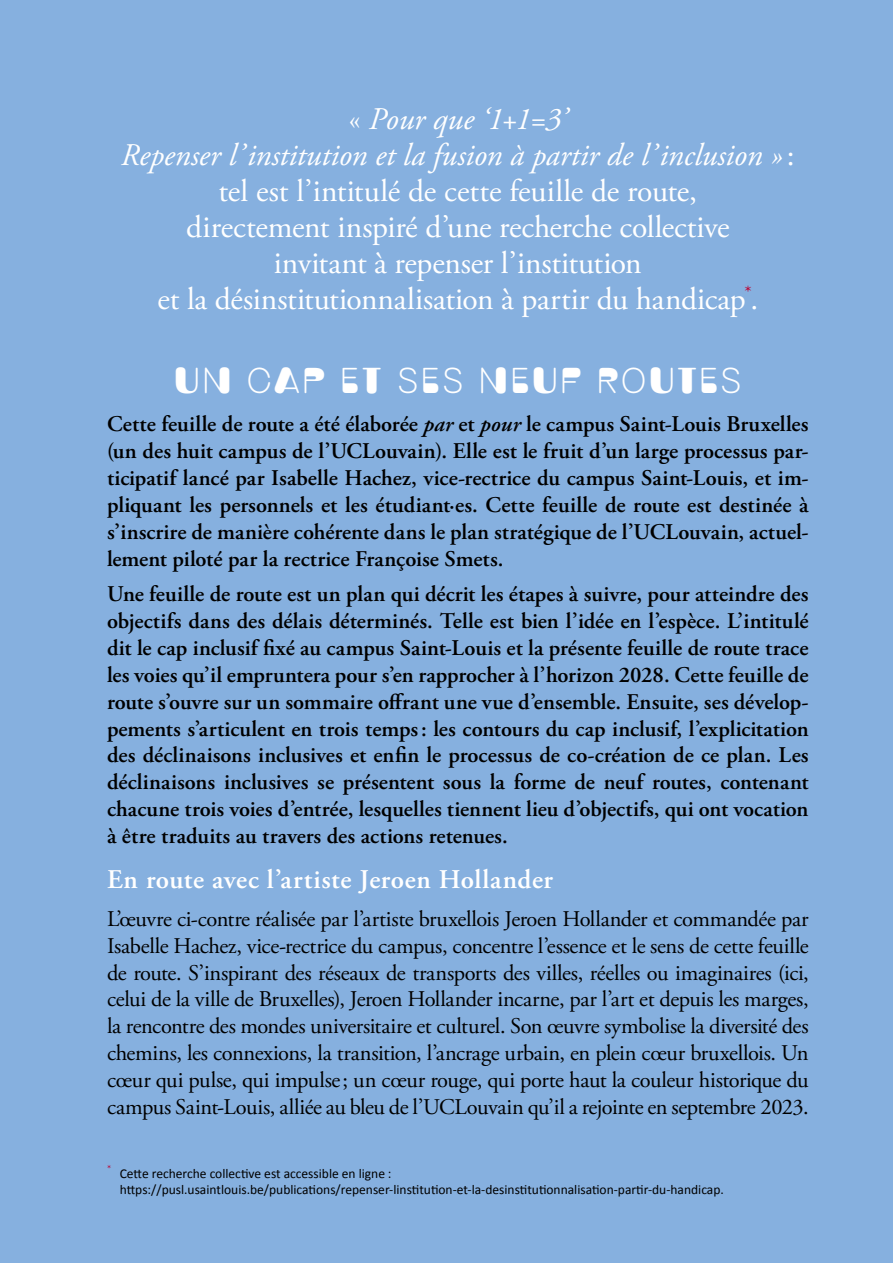
<style>
.page{position:relative;width:893px;height:1263px;background:#86b0df}
.page>*{position:absolute;margin:0;border:0;box-sizing:border-box;transform-origin:0 0}
.t1{font:36px "Hela Basic 300";letter-spacing:.075em;color:#fff}
.t2{font:31.5px/36px "Adobe Garamond Pro";letter-spacing:-.005em;color:#fff;text-align:center}
.t3{font:600 27px "Adobe Garamond Pro";letter-spacing:.02em;color:#fff}
.t4{font:600 22.35px/26.8px "Adobe Garamond Pro";color:#000;text-align:justify}
.t5{font:22.35px/26.8px "Adobe Garamond Pro";letter-spacing:-.02em;color:#000;text-align:justify}
.t6{font:13.5px/16.2px "Calibri";color:#000}
.s1{font-style:italic}
</style>
<div class="page">
<p class="t2" style="left:121px;top:102px;width:675px">« <span class="s1">Pour que ‘1+1=3’<br>Repenser l’institution et la fusion à partir de l’inclusion »</span> : tel est l’intitulé de cette feuille de route,<br>directement inspiré d’une recherche collective<br>invitant à repenser l’institution<br>et la désinstitutionnalisation à partir du handicap<sup>*</sup>.</p>
<h1 class="t1" style="left:174px;top:363px;width:569px">UN CAP ET SES NEUF ROUTES</h1>
<p class="t4" style="left:107px;top:411px;width:703px">Cette feuille de route a été élaborée <span class="s1">par</span> et <span class="s1">pour</span> le campus Saint-Louis Bruxelles (un des huit campus de l’UCLouvain). Elle est le fruit d’un large processus par&shy;ticipatif lancé par Isabelle Hachez, vice-rectrice du campus Saint-Louis, et im&shy;pliquant les personnels et les étudiant·es. Cette feuille de route est destinée à s’inscrire de manière cohérente dans le plan stratégique de l’UCLouvain, actuel&shy;lement piloté par la rectrice Françoise Smets.</p>
<p class="t4" style="left:107px;top:581px;width:703px">Une feuille de route est un plan qui décrit les étapes à suivre, pour atteindre des objectifs dans des délais déterminés. Telle est bien l’idée en l’espèce. L’intitulé dit le cap inclusif fixé au campus Saint-Louis et la présente feuille de route trace les voies qu’il empruntera pour s’en rapprocher à l’horizon 2028. Cette feuille de route s’ouvre sur un sommaire offrant une vue d’ensemble. Ensuite, ses dévelop&shy;pements s’articulent en trois temps: les contours du cap inclusif, l’explicitation des déclinaisons inclusives et enfin le processus de co-création de ce plan. Les déclinaisons inclusives se présentent sous la forme de neuf routes, contenant chacune trois voies d’entrée, lesquelles tiennent lieu d’objectifs, qui ont vocation à être traduits au travers des actions retenues.</p>
<p class="t3" style="left:107px;top:864px;width:447px">En route avec l’artiste Jeroen Hollander</p>
<p class="t5" style="left:107px;top:906px;width:703px">L’œuvre ci-contre réalisée par l’artiste bruxellois Jeroen Hollander et commandée par Isabelle Hachez, vice-rectrice du campus, concentre l’essence et le sens de cette feuille de route. S’inspirant des réseaux de transports des villes, réelles ou imaginaires (ici, celui de la ville de Bruxelles), Jeroen Hollander incarne, par l’art et depuis les marges, la rencontre des mondes universitaire et culturel. Son œuvre symbolise la diversité des chemins, les connexions, la transition, l’ancrage urbain, en plein cœur bruxellois. Un cœur qui pulse, qui impulse; un cœur rouge, qui porte haut la couleur historique du campus Saint-Louis, alliée au bleu de l’UCLouvain qu’il a rejointe en septembre 2023.</p>
<p class="t6" style="left:120px;top:1165px;width:606px;text-indent:-13px"><sup>*</sup> Cette recherche collective est accessible en ligne : https://pusl.usaintlouis.be/publications/repenser-linstitution-et-la-desinstitutionnalisation-partir-du-handicap.</p>
</div>
